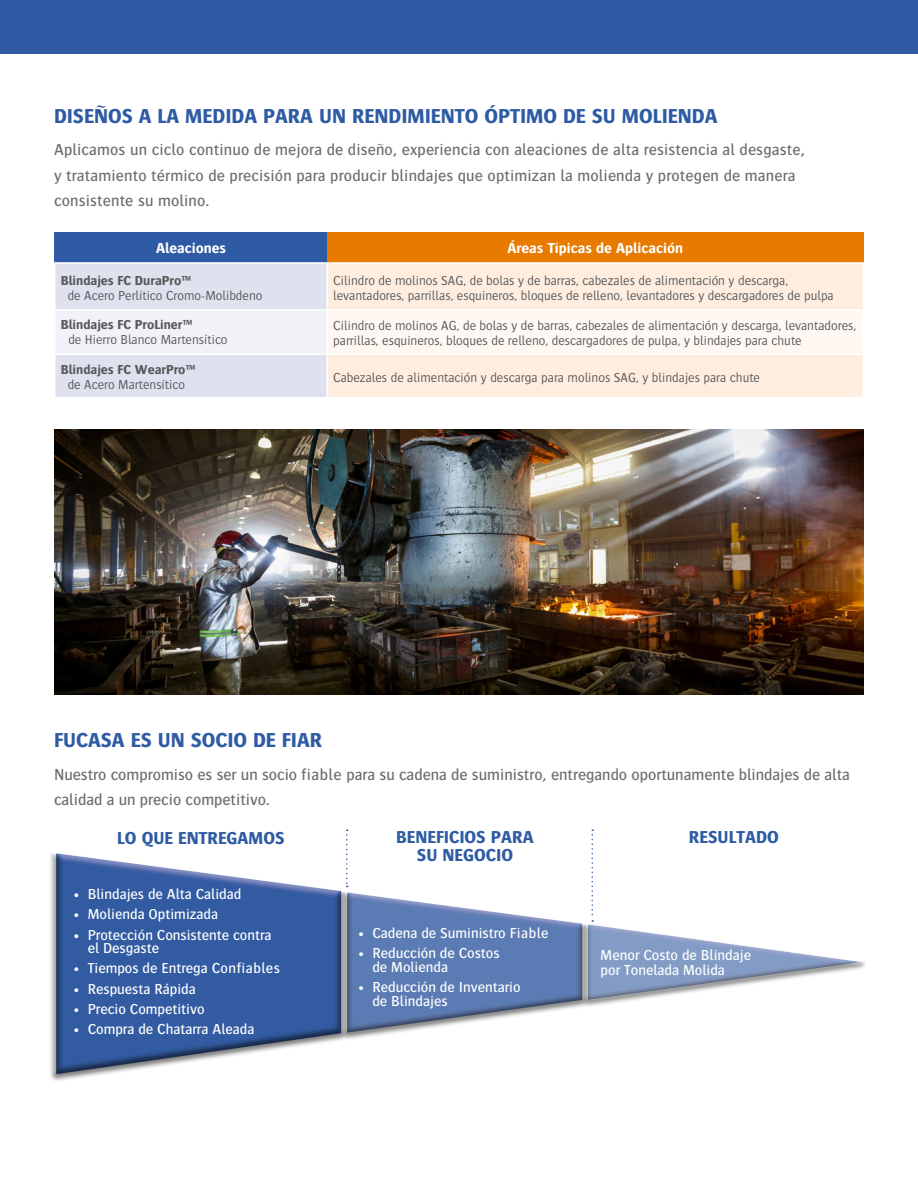
<style>
.page{position:relative;width:918px;height:1188px;background:#fff}
.page>*{position:absolute;margin:0;border:0;box-sizing:border-box;transform-origin:0 0}
.t1{font:700 21px "Bosis";color:#2e5ba3}
.t2{font:700 18px/18px "Bosis";color:#2e5ba3;text-align:center}
.t3{font:16.5px/25.5px "Bosis";letter-spacing:.01em;color:#6c6d70}
.t4{font:15px/13.5px "Bosis";color:#fff}
.t5{font:700 15px "Bosis";color:#fff}
.t6{font:300 13.5px/15px "Bosis";color:#57585a}
.t7{font:700 13.5px/15px "Bosis";color:#57585a;text-align:center}
.s1{font-weight:700}
.s2{font-weight:300}
</style>
<div class="page">
<img style="left:54px;top:429px;width:810px;height:265px">
<div style="left:0;top:0;width:918px;height:54px;background:#2e5ba3"></div>
<div style="left:55px;top:232px;width:272px;height:31px;background:#2e5ba3"></div>
<div style="left:327px;top:232px;width:536px;height:31px;background:#e87a00"></div>
<div style="left:56px;top:264px;width:270px;height:133px;background:#dfe1ef"></div>
<div style="left:328px;top:264px;width:534px;height:133px;background:#ffeee0"></div>
<div style="left:55px;top:310px;width:272px;height:44px;background:#f1f2f8"></div>
<div style="left:327px;top:310px;width:536px;height:44px;background:#fff8f2"></div>
<hr style="left:54px;top:262px;width:273px;height:2px;background:#fff">
<hr style="left:327px;top:262px;width:537px;height:2px;background:#fff">
<hr style="left:54px;top:309px;width:273px;height:2px;background:#fff">
<hr style="left:54px;top:311px;width:2px;height:42px;background:#fff">
<hr style="left:327px;top:309px;width:537px;height:2px;background:#fff">
<hr style="left:326px;top:311px;width:2px;height:42px;background:#fff">
<hr style="left:862px;top:311px;width:2px;height:42px;background:#fff">
<hr style="left:54px;top:353px;width:273px;height:2px;background:#fff">
<hr style="left:327px;top:353px;width:537px;height:2px;background:#fff">
<img style="left:50px;top:853px;width:815px;height:228px">
<svg style="left:346px;top:830px;width:2px;height:57px"></svg>
<svg style="left:591px;top:830px;width:2px;height:92px"></svg>
<p class="t1" style="left:54px;top:104px;width:665px">DISEÑOS A LA MEDIDA PARA UN RENDIMIENTO ÓPTIMO DE SU MOLIENDA</p>
<p class="t3" style="left:54px;top:137px;width:752px">Aplicamos un ciclo continuo de mejora de diseño, experiencia con aleaciones de alta resistencia al desgaste, y tratamiento térmico de precisión para producir blindajes que optimizan la molienda y protegen de manera consistente su molino.</p>
<p class="t5" style="left:156px;top:240px;width:71px">Aleaciones</p>
<p class="t5" style="left:507px;top:240px;width:177px">Áreas Típicas de Aplicación</p>
<p class="t6" style="left:68px;top:272px;width:196px;text-indent:-7px"><span class="s1">Blindajes FC DuraPro™<br></span>de Acero Perlítico Cromo-Molibdeno</p>
<p class="t6" style="left:333px;top:272px;width:502px">Cilindro de molinos SAG, de bolas y de barras, cabezales de alimentación y descarga, levantadores, parrillas, esquineros, bloques de relleno, levantadores y descargadores de pulpa</p>
<p class="t6" style="left:68px;top:317px;width:161px;text-indent:-8px"><span class="s1">Blindajes FC ProLiner™<br></span>de Hierro Blanco Martensítico</p>
<p class="t6" style="left:333px;top:318px;width:525px">Cilindro de molinos AG, de bolas y de barras, cabezales de alimentación y descarga, levantadores, parrillas, esquineros, bloques de relleno, descargadores de pulpa, y blindajes para chute</p>
<p class="t7" style="left:61px;top:363px;width:137px">Blindajes FC WearPro™ <span class="s2">de Acero Martensítico</span></p>
<p class="t6" style="left:333px;top:369px;width:428px">Cabezales de alimentación y descarga para molinos SAG, y blindajes para chute</p>
<p class="t1" style="left:54px;top:729px;width:270px">FUCASA ES UN SOCIO DE FIAR</p>
<p class="t3" style="left:54px;top:761px;width:797px">Nuestro compromiso es ser un socio fiable para su cadena de suministro, entregando oportunamente blindajes de alta calidad a un precio competitivo.</p>
<p class="t2" style="left:117px;top:830px;width:169px">LO QUE ENTREGAMOS</p>
<p class="t2" style="left:396px;top:829px;width:139px">BENEFICIOS PARA<br>SU NEGOCIO</p>
<p class="t2" style="left:689px;top:830px;width:91px">RESULTADO</p>
<p class="t4" style="left:73px;top:887px;width:170px">• Blindajes de Alta Calidad</p>
<p class="t4" style="left:73px;top:907px;width:147px">• Molienda Optimizada</p>
<p class="t4" style="left:88px;top:928px;width:185px;text-indent:-15px">• Protección Consistente contra el Desgaste</p>
<p class="t4" style="left:73px;top:961px;width:209px">• Tiempos de Entrega Confiables</p>
<p class="t4" style="left:73px;top:982px;width:125px">• Respuesta Rápida</p>
<p class="t4" style="left:73px;top:1002px;width:133px">• Precio Competitivo</p>
<p class="t4" style="left:73px;top:1022px;width:183px">• Compra de Chatarra Aleada</p>
<p class="t4" style="left:357px;top:926px;width:193px">• Cadena de Suministro Fiable</p>
<p class="t4" style="left:372px;top:946px;width:129px;text-indent:-15px">• Reducción de Costos de Molienda</p>
<p class="t4" style="left:372px;top:980px;width:150px;text-indent:-15px">• Reducción de Inventario de Blindajes</p>
<p class="t4" style="left:601px;top:947px;width:152px;line-height:15px">Menor Costo de Blindaje por Tonelada Molida</p>
</div>
